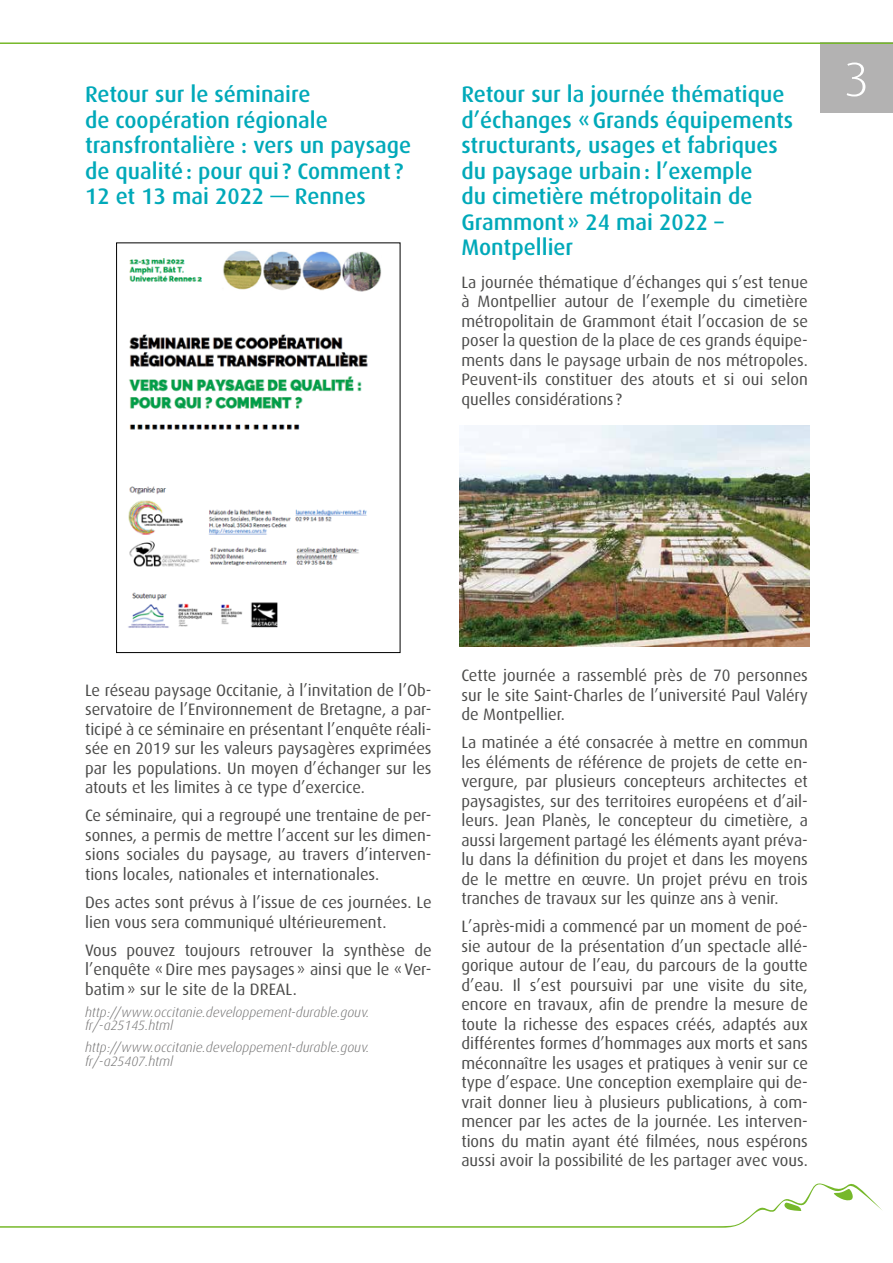
<style>
.page{position:relative;width:893px;height:1263px;background:#fff}
.page>*{position:absolute;margin:0;border:0;box-sizing:border-box;transform-origin:0 0}
.t1{font:300 48px "Dax OT";color:#fff;scale:1.05 1}
.t2{font:500 22.5px/25.5px "Dax OT";color:#00a9b9}
.t3{font:16.5px/19.5px "Dax OT";color:#4a4a49;text-align:justify}
.t4{font:italic 300 13.5px/13.5px "Dax OT";color:#706f6f}
</style>
<div class="page">
<div style="left:821px;top:42px;width:72px;height:71px;background:#b3b2b2"></div>
<hr style="left:0;top:42px;width:893px;height:2px;background:#76b82a">
<svg style="left:0;top:1183px;width:882px;height:45px"></svg>
<img style="left:128px;top:250px;width:253px;height:378px">
<div style="left:116px;top:243px;width:284px;height:410px;border:1px solid #000"></div>
<img style="left:460px;top:426px;width:350px;height:220px">
<h2 class="t2" style="left:85px;top:82px;width:227px">Retour sur le séminaire</h2>
<h2 class="t2" style="left:85px;top:107px;width:328px">de coopération régionale transfrontalière : vers un paysage de qualité: pour qui ? Comment ?<br>12 et 13 mai 2022 — Rennes</h2>
<h2 class="t2" style="left:461px;top:82px;width:333px">Retour sur la journée thématique d’échanges «Grands équipements structurants, usages et fabriques du paysage urbain: l’exemple<br>du cimetière métropolitain de<br>Grammont» 24 mai 2022 –<br>Montpellier</h2>
<p class="t3" style="left:461px;top:272px;width:348px">La journée thématique d’échanges qui s’est tenue à Montpellier autour de l’exemple du cimetière métropolitain de Grammont était l’occasion de se poser la question de la place de ces grands équipe&shy;ments dans le paysage urbain de nos métropoles.<br>Peuvent-ils constituer des atouts et si oui selon quelles considérations ?</p>
<h1 class="t1" style="left:844px;top:53px;width:26px">3</h1>
<p class="t3" style="left:85px;top:681px;width:348px">Le réseau paysage Occitanie, à l’invitation de l’Ob&shy;servatoire de l’Environnement de Bretagne, a par&shy;ticipé à ce séminaire en présentant l’enquête réali&shy;sée en 2019 sur les valeurs paysagères exprimées par les populations. Un moyen d’échanger sur les atouts et les limites à ce type d’exercice.</p>
<p class="t3" style="left:85px;top:806px;width:348px">Ce séminaire, qui a regroupé une trentaine de per&shy;sonnes, a permis de mettre l’accent sur les dimen&shy;sions sociales du paysage, au travers d’interven&shy;tions locales, nationales et internationales.</p>
<p class="t3" style="left:85px;top:893px;width:348px">Des actes sont prévus à l’issue de ces journées. Le lien vous sera communiqué ultérieurement.</p>
<p class="t3" style="left:85px;top:940px;width:348px">Vous pouvez toujours retrouver la synthèse de l’enquête «Dire mes paysages» ainsi que le «Ver&shy;batim» sur le site de la DREAL.</p>
<p class="t4" style="left:85px;top:1005px;width:286px">http://www.occitanie.developpement-durable.gouv. fr/-a25145.html</p>
<p class="t4" style="left:85px;top:1041px;width:286px">http://www.occitanie.developpement-durable.gouv. fr/-a25407.html</p>
<p class="t3" style="left:461px;top:666px;width:348px">Cette journée a rassemblé près de 70 personnes sur le site Saint-Charles de l’université Paul Valéry de Montpellier.</p>
<p class="t3" style="left:461px;top:733px;width:348px">La matinée a été consacrée à mettre en commun les éléments de référence de projets de cette en&shy;vergure, par plusieurs concepteurs architectes et paysagistes, sur des territoires européens et d’ail&shy;leurs. Jean Planès, le concepteur du cimetière, a aussi largement partagé les éléments ayant préva&shy;lu dans la définition du projet et dans les moyens de le mettre en œuvre. Un projet prévu en trois tranches de travaux sur les quinze ans à venir.</p>
<p class="t3" style="left:461px;top:917px;width:348px">L’après-midi a commencé par un moment de poé&shy;sie autour de la présentation d’un spectacle allé&shy;gorique autour de l’eau, du parcours de la goutte d’eau. Il s’est poursuivi par une visite du site, encore en travaux, afin de prendre la mesure de toute la richesse des espaces créés, adaptés aux différentes formes d’hommages aux morts et sans méconnaître les usages et pratiques à venir sur ce type d’espace. Une conception exemplaire qui de&shy;vrait donner lieu à plusieurs publications, à com&shy;mencer par les actes de la journée. Les interven&shy;tions du matin ayant été filmées, nous espérons aussi avoir la possibilité de les partager avec vous.</p>
</div>
